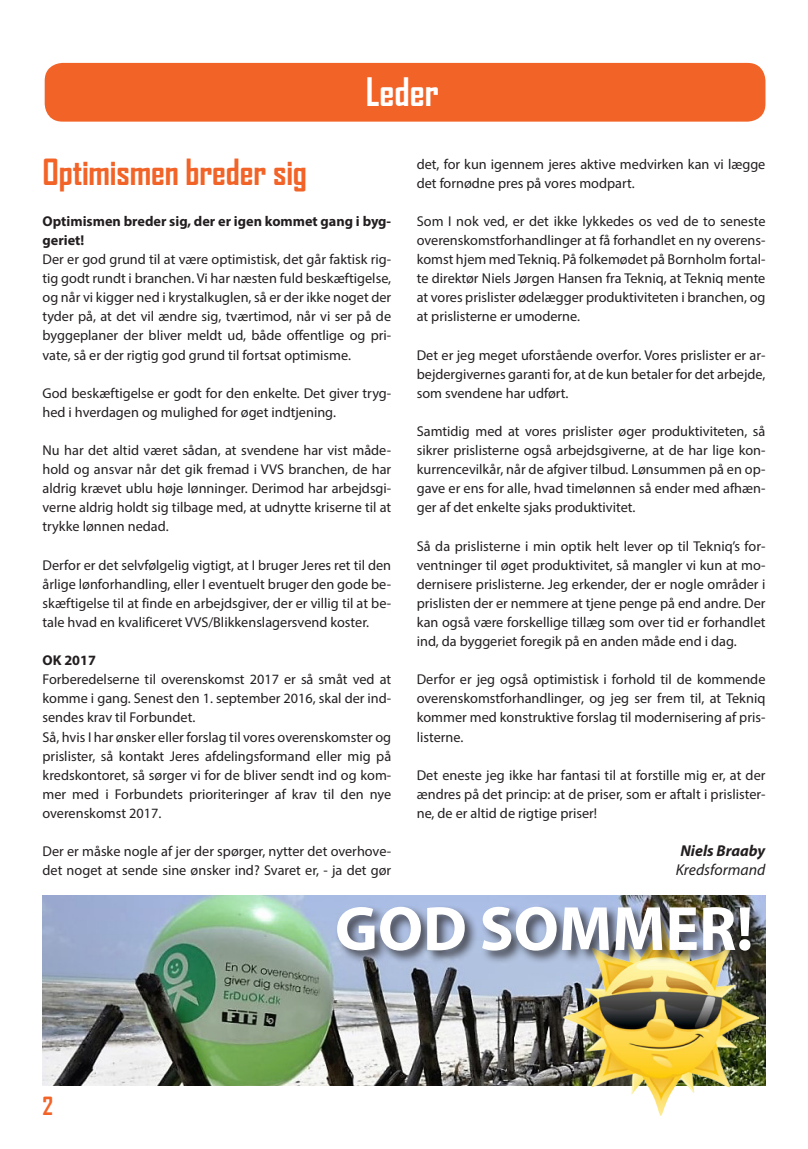
<style>
.page{position:relative;width:808px;height:1149px;background:#fff}
.page>*{position:absolute;margin:0;border:0;box-sizing:border-box;transform-origin:0 0}
.t1{font:700 63px "Myriad Pro";color:#fff}
.t2{font:700 37.5px "Agency FB";color:#fff}
.t3{font:700 34.5px "Agency FB";letter-spacing:-.005em;color:#f26327}
.t4{font:700 24px "Agency FB";color:#f26327}
.t5{font:italic 15.75px "Myriad Pro";color:#231f20}
.t6{font:italic 700 15.75px "Myriad Pro";color:#231f20}
.t7{font:14.25px/19px "Myriad Pro";color:#231f20;text-align:justify}
.t8{font:700 14.25px/19px "Myriad Pro";color:#231f20}
</style>
<div class="page">
<div style="left:45px;top:63px;width:720px;height:59px;background:#f26327;border-radius:18px"></div>
<img style="left:42px;top:895px;width:723px;height:189px">
<img style="left:563px;top:964px;width:195px;height:150px">
<div style="left:335px;top:904px;width:429px;height:60px;background:#231f20;opacity:.75"></div>
<h2 class="t2" style="left:366px;top:68px;width:75px">Leder</h2>
<h3 class="t3" style="left:43px;top:150px;width:266px">Optimismen breder sig</h3>
<p class="t8" style="left:43px;top:211px;width:350px">Optimismen breder sig, der er igen kommet gang i byg&shy;geriet!</p>
<p class="t7" style="left:43px;top:249px;width:350px">Der er god grund til at være optimistisk, det går faktisk rig&shy;tig godt rundt i branchen. Vi har næsten fuld beskæftigelse, og når vi kigger ned i krystalkuglen, så er der ikke noget der tyder på, at det vil ændre sig, tværtimod, når vi ser på de byggeplaner der bliver meldt ud, både offentlige og pri&shy;vate, så er der rigtig god grund til fortsat optimisme.</p>
<p class="t7" style="left:43px;top:383px;width:350px">God beskæftigelse er godt for den enkelte. Det giver tryg&shy;hed i hverdagen og mulighed for øget indtjening.</p>
<p class="t7" style="left:43px;top:440px;width:350px">Nu har det altid været sådan, at svendene har vist måde&shy;hold og ansvar når det gik fremad i VVS branchen, de har aldrig krævet ublu høje lønninger. Derimod har arbejdsgi&shy;verne aldrig holdt sig tilbage med, at udnytte kriserne til at trykke lønnen nedad.</p>
<p class="t7" style="left:43px;top:555px;width:350px">Derfor er det selvfølgelig vigtigt, at I bruger Jeres ret til den årlige lønforhandling, eller I eventuelt bruger den gode be&shy;skæftigelse til at finde en arbejdsgiver, der er villig til at be&shy;tale hvad en kvalificeret VVS/Blikkenslagersvend koster.</p>
<p class="t8" style="left:43px;top:650px;width:55px">OK 2017</p>
<p class="t7" style="left:43px;top:669px;width:350px;text-align:left">Forberedelserne til overenskomst 2017 er så småt ved at komme i gang. Senest den 1. september 2016, skal der ind&shy;sendes krav til Forbundet.<br>Så, hvis I har ønsker eller forslag til vores overenskomster og prislister, så kontakt Jeres afdelingsformand eller mig på kredskontoret, så sørger vi for de bliver sendt ind og kom&shy;mer med i Forbundets prioriteringer af krav til den nye overenskomst 2017.</p>
<p class="t7" style="left:43px;top:841px;width:350px">Der er måske nogle af jer der spørger, nytter det overhove&shy;det noget at sende sine ønsker ind? Svaret er, - ja det gør</p>
<p class="t7" style="left:417px;top:154px;width:350px">det, for kun igennem jeres aktive medvirken kan vi lægge det fornødne pres på vores modpart.</p>
<p class="t7" style="left:417px;top:211px;width:350px">Som I nok ved, er det ikke lykkedes os ved de to seneste overenskomstforhandlinger at få forhandlet en ny overens&shy;komst hjem med Tekniq. På folkemødet på Bornholm fortal&shy;te direktør Niels Jørgen Hansen fra Tekniq, at Tekniq mente at vores prislister ødelægger produktiviteten i branchen, og at prislisterne er umoderne.</p>
<p class="t7" style="left:417px;top:345px;width:350px">Det er jeg meget uforstående overfor. Vores prislister er ar&shy;bejdergivernes garanti for, at de kun betaler for det arbejde, som svendene har udført.</p>
<p class="t7" style="left:417px;top:421px;width:350px">Samtidig med at vores prislister øger produktiviteten, så sikrer prislisterne også arbejdsgiverne, at de har lige kon&shy;kurrencevilkår, når de afgiver tilbud. Lønsummen på en op&shy;gave er ens for alle, hvad timelønnen så ender med afhæn&shy;ger af det enkelte sjaks produktivitet.</p>
<p class="t7" style="left:417px;top:536px;width:350px">Så da prislisterne i min optik helt lever op til Tekniq’s for&shy;ventninger til øget produktivitet, så mangler vi kun at mo&shy;dernisere prislisterne. Jeg erkender, der er nogle områder i prislisten der er nemmere at tjene penge på end andre. Der kan også være forskellige tillæg som over tid er forhandlet ind, da byggeriet foregik på en anden måde end i dag.</p>
<p class="t7" style="left:417px;top:669px;width:350px">Derfor er jeg også optimistisk i forhold til de kommende overenskomstforhandlinger, og jeg ser frem til, at Tekniq kommer med konstruktive forslag til modernisering af pris&shy;listerne.</p>
<p class="t7" style="left:417px;top:765px;width:350px">Det eneste jeg ikke har fantasi til at forstille mig er, at der ændres på det princip: at de priser, som er aftalt i prislister&shy;ne, de er altid de rigtige priser!</p>
<p class="t6" style="left:680px;top:840px;width:86px">Niels Braaby</p>
<p class="t5" style="left:676px;top:859px;width:91px">Kredsformand</p>
<h3 class="t4" style="left:43px;top:1090px;width:12px">2</h3>
<h1 class="t1" style="left:335px;top:887px;width:420px">GOD SOMMER!</h1>
</div>
